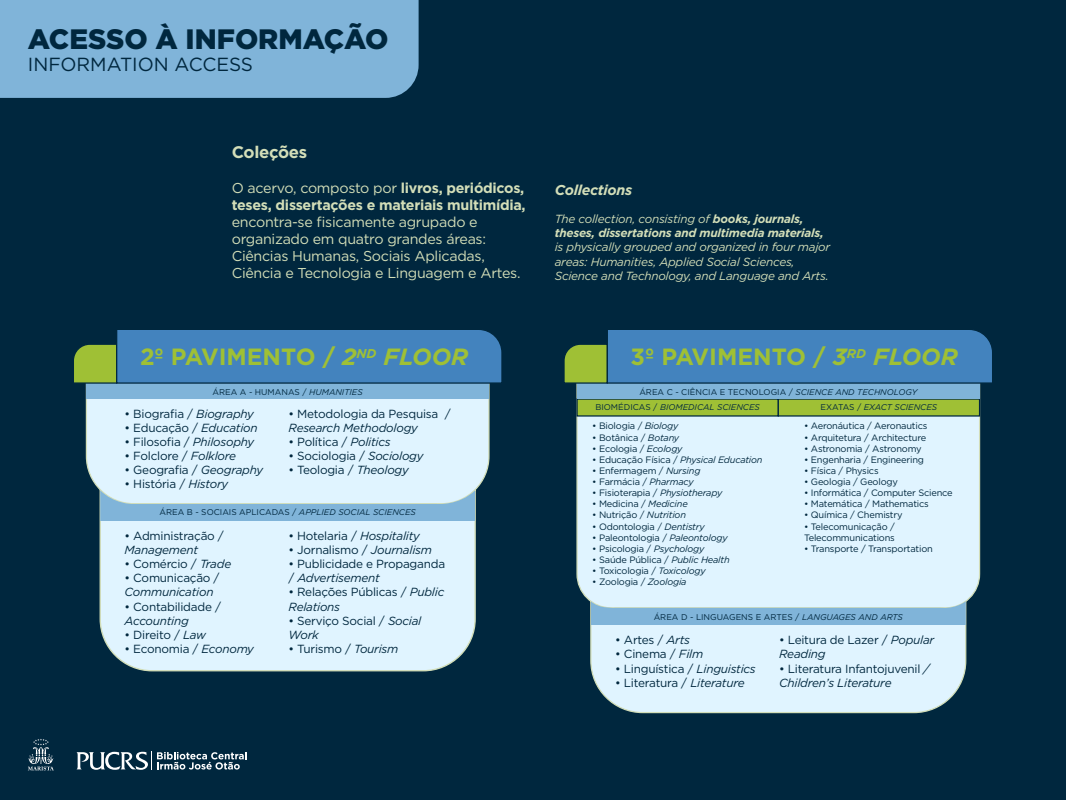
<style>
.page{position:relative;width:1066px;height:800px;background:#fff}
.page>*{position:absolute;margin:0;border:0;box-sizing:border-box;transform-origin:0 0}
.t1{font:900 28px "Gotham";color:#00273e}
.t2{font:700 23.5px "Gotham";color:#9fc035}
.t3{font:19px "Gotham";color:#00273e}
.t4{font:700 16.75px "Gotham";letter-spacing:-.02em;color:#d3deb8}
.t5{font:14.25px/17.1px "Gotham";letter-spacing:-.02em;color:#d3deb8}
.t6{font:700 14.25px/17.1px "Gotham";letter-spacing:-.02em;color:#d3deb8}
.t7{font:italic 700 14.25px "Gotham";letter-spacing:-.02em;color:#d3deb8}
.t8{font:11.75px/14.1px "Gotham";letter-spacing:-.02em;color:#00273e}
.t9{font:italic 11.75px/14.1px "Gotham";letter-spacing:-.02em;color:#d3deb8}
.t10{font:italic 700 11.75px/14.1px "Gotham";letter-spacing:-.02em;color:#d3deb8}
.t11{font:italic 11.75px "Gotham";letter-spacing:-.02em;color:#00273e}
.t12{font:9.25px/11.1px "Gotham";letter-spacing:-.02em;color:#00273e}
.t13{font:italic 9.25px "Gotham";letter-spacing:-.02em;color:#00273e}
.t14{font:8.38px "Gotham";color:#00273e}
.t15{font:italic 8.38px/15.6px "Gotham";color:#00273e}
.s1{font-weight:400}
.s2{font-style:italic}
.s3{font-style:normal}
</style>
<div class="page">
<div style="left:0;top:0;width:1065px;height:799px;background:#00273e"></div>
<div style="left:0;top:0;width:418px;height:98px;background:#80b4d9"></div>
<svg style="left:28px;top:739px;width:26px;height:31px"></svg>
<svg style="left:76px;top:751px;width:171px;height:18px"></svg>
<div style="left:99px;top:505px;width:377px;height:167px;background:#e0f4ff"></div>
<div style="left:85px;top:384px;width:405px;height:121px;background:#e0f4ff"></div>
<svg style="left:100px;top:490px;width:375px;height:30px;background:#a9cfe7"></svg>
<div style="left:86px;top:382px;width:403px;height:17px;background:#80b4d9"></div>
<svg style="left:74px;top:330px;width:428px;height:54px;background:#4581ad"></svg>
<div style="left:590px;top:609px;width:377px;height:104px;background:#e0f4ff"></div>
<div style="left:576px;top:384px;width:404px;height:225px;background:#e0f4ff"></div>
<div style="left:576px;top:398px;width:203px;height:18px;background:#9fc035;border:1px solid #00273e"></div>
<div style="left:777px;top:398px;width:203px;height:18px;background:#9fc035;border:1px solid #00273e"></div>
<svg style="left:591px;top:601px;width:374px;height:24px;background:#9ac4e1"></svg>
<div style="left:577px;top:382px;width:402px;height:17px;background:#80b4d9"></div>
<svg style="left:564px;top:330px;width:428px;height:54px;background:#4581ad"></svg>
<h1 class="t1" style="left:28px;top:20px;width:362px">ACESSO À INFORMAÇÃO</h1>
<h3 class="t3" style="left:28px;top:52px;width:227px">INFORMATION ACCESS</h3>
<h3 class="t4" style="left:232px;top:141px;width:77px">Coleções</h3>
<p class="t6" style="left:232px;top:179px;width:295px"><span class="s1">O acervo, composto por</span> livros, periódicos, teses, dissertações e materiais multimídia,</p>
<p class="t5" style="left:232px;top:213px;width:290px">encontra-se fisicamente agrupado e organizado em quatro grandes áreas:<br>Ciências Humanas, Sociais Aplicadas, Ciência e Tecnologia e Linguagem e Artes.</p>
<h2 class="t2" style="left:140px;top:341px;width:330px">2º PAVIMENTO / <span class="s2">2</span><sup>ND</sup> <span class="s2">FLOOR</span></h2>
<p class="t14" style="left:213px;top:386px;width:152px">ÁREA A - HUMANAS / <span class="s2">HUMANITIES</span></p>
<p class="t8" style="left:125px;top:406px;width:131px">• Biografia / <span class="s2">Biography</span></p>
<p class="t8" style="left:125px;top:420px;width:135px">• Educação / <span class="s2">Education</span></p>
<p class="t8" style="left:125px;top:434px;width:131px">• Filosofia / <span class="s2">Philosophy</span></p>
<p class="t8" style="left:125px;top:448px;width:113px">• Folclore / <span class="s2">Folklore</span></p>
<p class="t8" style="left:125px;top:462px;width:140px">• Geografia / <span class="s2">Geography</span></p>
<p class="t8" style="left:125px;top:477px;width:105px">• História / <span class="s2">History</span></p>
<p class="t8" style="left:288px;top:406px;width:164px">• Metodologia da Pesquisa /</p>
<p class="t11" style="left:288px;top:420px;width:131px">Research Methodology</p>
<p class="t8" style="left:288px;top:434px;width:104px">• Política / <span class="s2">Politics</span></p>
<p class="t8" style="left:288px;top:448px;width:137px">• Sociologia / <span class="s2">Sociology</span></p>
<p class="t8" style="left:288px;top:462px;width:122px">• Teologia / <span class="s2">Theology</span></p>
<p class="t14" style="left:159px;top:507px;width:258px">ÁREA B - SOCIAIS APLICADAS / <span class="s2">APPLIED SOCIAL SCIENCES</span></p>
<p class="t8" style="left:125px;top:528px;width:101px">• Administração /</p>
<p class="t11" style="left:125px;top:542px;width:75px">Management</p>
<p class="t8" style="left:125px;top:556px;width:108px">• Comércio / <span class="s2">Trade</span></p>
<p class="t8" style="left:125px;top:570px;width:96px">• Comunicação /</p>
<p class="t11" style="left:125px;top:584px;width:90px">Communication</p>
<p class="t8" style="left:125px;top:599px;width:98px">• Contabilidade /</p>
<p class="t11" style="left:125px;top:613px;width:66px">Accounting</p>
<p class="t8" style="left:125px;top:627px;width:83px">• Direito / <span class="s2">Law</span></p>
<p class="t8" style="left:125px;top:641px;width:131px">• Economia / <span class="s2">Economy</span></p>
<p class="t8" style="left:288px;top:528px;width:133px">• Hotelaria / <span class="s2">Hospitality</span></p>
<p class="t8" style="left:288px;top:542px;width:145px">• Jornalismo / <span class="s2">Journalism</span></p>
<p class="t8" style="left:288px;top:556px;width:158px">• Publicidade e Propaganda / <span class="s2">Advertisement</span></p>
<p class="t8" style="left:288px;top:584px;width:157px">• Relações Públicas / <span class="s2">Public<br>Relations</span></p>
<p class="t8" style="left:288px;top:613px;width:134px">• Serviço Social / <span class="s2">Social<br>Work</span></p>
<p class="t8" style="left:288px;top:641px;width:111px">• Turismo / <span class="s2">Tourism</span></p>
<p class="t7" style="left:554px;top:180px;width:79px">Collections</p>
<p class="t10" style="left:554px;top:212px;width:271px"><span class="s1">The collection, consisting of</span> books, journals, theses, dissertations and multimedia materials,</p>
<p class="t9" style="left:554px;top:240px;width:277px">is physically grouped and organized in four major areas: Humanities, Applied Social Sciences,<br>Science and Technology, and Language and Arts.</p>
<h2 class="t2" style="left:630px;top:341px;width:329px">3º PAVIMENTO / <span class="s2">3</span><sup>RD</sup> <span class="s2">FLOOR</span></h2>
<p class="t15" style="left:595px;top:383px;width:323px;text-indent:44px"><span class="s3">ÁREA C - CIÊNCIA E TECNOLOGIA /</span> SCIENCE AND TECHNOLOGY<br><span class="s3">BIOMÉDICAS /</span> BIOMEDICAL SCIENCES</p>
<p class="t15" style="left:820px;top:399px;width:118px"><span class="s3">EXATAS /</span> EXACT SCIENCES</p>
<p class="t12" style="left:804px;top:420px;width:125px">• Aeronáutica / Aeronautics</p>
<p class="t12" style="left:804px;top:431px;width:124px">• Arquitetura / Architecture</p>
<p class="t12" style="left:804px;top:442px;width:119px">• Astronomia / Astronomy</p>
<p class="t12" style="left:804px;top:453px;width:121px">• Engenharia / Engineering</p>
<p class="t12" style="left:804px;top:464px;width:76px">• Física / Physics</p>
<p class="t12" style="left:804px;top:476px;width:95px">• Geologia / Geology</p>
<p class="t12" style="left:804px;top:487px;width:150px">• Informática / Computer Science</p>
<p class="t12" style="left:804px;top:498px;width:126px">• Matemática / Mathematics</p>
<p class="t12" style="left:804px;top:509px;width:100px">• Química / Chemistry</p>
<p class="t12" style="left:804px;top:520px;width:92px">• Telecomunicação /<br>Telecommunications</p>
<p class="t12" style="left:804px;top:542px;width:130px">• Transporte / Transportation</p>
<p class="t12" style="left:592px;top:420px;width:88px">• Biologia / <span class="s2">Biology</span></p>
<p class="t12" style="left:592px;top:431px;width:89px">• Botânica / <span class="s2">Botany</span></p>
<p class="t12" style="left:592px;top:442px;width:92px">• Ecologia / <span class="s2">Ecology</span></p>
<p class="t13" style="left:592px;top:453px;width:172px"><span class="s3">• Educação Física /</span> Physical Education</p>
<p class="t12" style="left:592px;top:464px;width:110px">• Enfermagem / <span class="s2">Nursing</span></p>
<p class="t12" style="left:592px;top:476px;width:103px">• Farmácia / <span class="s2">Pharmacy</span></p>
<p class="t12" style="left:592px;top:487px;width:132px">• Fisioterapia / <span class="s2">Physiotherapy</span></p>
<p class="t12" style="left:592px;top:498px;width:97px">• Medicina / <span class="s2">Medicine</span></p>
<p class="t12" style="left:592px;top:509px;width:95px">• Nutrição / <span class="s2">Nutrition</span></p>
<p class="t12" style="left:592px;top:520px;width:114px">• Odontologia / <span class="s2">Dentistry</span></p>
<p class="t12" style="left:592px;top:531px;width:137px">• Paleontologia / <span class="s2">Paleontology</span></p>
<p class="t12" style="left:592px;top:542px;width:114px">• Psicologia / <span class="s2">Psychology</span></p>
<p class="t12" style="left:592px;top:553px;width:139px">• Saúde Pública / <span class="s2">Public Health</span></p>
<p class="t12" style="left:592px;top:565px;width:115px">• Toxicologia / <span class="s2">Toxicology</span></p>
<p class="t12" style="left:592px;top:576px;width:96px">• Zoologia / <span class="s2">Zoologia</span></p>
<p class="t14" style="left:653px;top:611px;width:251px">ÁREA D - LINGUAGENS E ARTES / <span class="s2">LANGUAGES AND ARTS</span></p>
<p class="t8" style="left:615px;top:632px;width:76px">• Artes / <span class="s2">Arts</span></p>
<p class="t8" style="left:615px;top:646px;width:89px">• Cinema / <span class="s2">Film</span></p>
<p class="t8" style="left:615px;top:661px;width:142px">• Linguística / <span class="s2">Linguistics</span></p>
<p class="t8" style="left:615px;top:675px;width:131px">• Literatura / <span class="s2">Literature</span></p>
<p class="t8" style="left:779px;top:632px;width:157px">• Leitura de Lazer / <span class="s2">Popular<br>Reading</span></p>
<p class="t8" style="left:779px;top:661px;width:152px">• Literatura Infantojuvenil <span class="s2">/<br>Children’s Literature</span></p>
</div>
